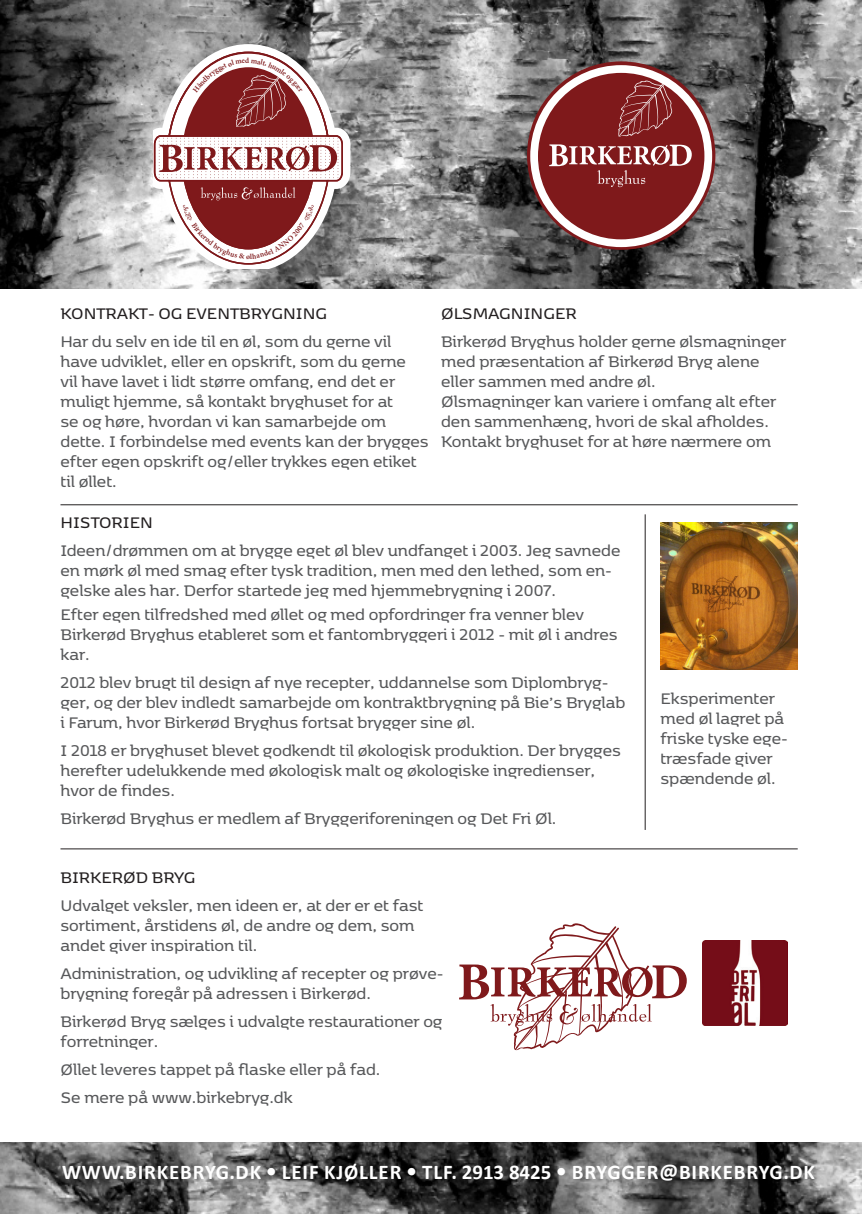
<style>
.page{position:relative;width:862px;height:1214px;background:#fff}
.page>*{position:absolute;margin:0;border:0;box-sizing:border-box;transform-origin:0 0}
.Paragraph_Style_1{font:700 21px "Calibri";letter-spacing:.04em;color:#fff}
.Paragraph_Style_1-2{font:18px/20px "KBH";color:#57585a}
.Paragraph_Style_2{font:18px/20px "KBH";color:#57585a}
.Paragraph_Style_2-2{font:18px "KBH";color:#231f20}
.s1{font-family:"DIN Alternate"}
</style>
<div class="page">
<hr style="left:60px;top:848px;width:737px;height:1px;background:#231f20">
<img style="left:0;top:1142px;width:862px;height:71px">
<hr style="left:60px;top:504px;width:737px;height:1px;background:#231f20">
<svg style="left:459px;top:923px;width:228px;height:127px"></svg>
<img style="left:0;top:0;width:862px;height:289px">
<svg style="left:527px;top:61px;width:188px;height:189px;background:#802426"></svg>
<div style="left:530px;top:65px;width:182px;height:182px;background:#fff;border-radius:50%"></div>
<div style="left:538px;top:73px;width:166px;height:166px;background:#7f191b;border-radius:50%"></div>
<svg style="left:618px;top:80px;width:54px;height:57px"></svg>
<svg style="left:549px;top:144px;width:143px;height:43px"></svg>
<img style="left:660px;top:522px;width:137px;height:147px">
<img style="left:702px;top:940px;width:85px;height:85px">
<hr style="left:644px;top:514px;width:1px;height:315px;background:#231f20">
<svg style="left:154px;top:44px;width:196px;height:224px"></svg>
<p class="Paragraph_Style_2-2" style="left:60px;top:304px;width:268px">KONTRAKT- OG EVENTBRYGNING</p>
<p class="Paragraph_Style_1-2" style="left:60px;top:331px;width:332px">Har du selv en ide til en øl, som du gerne vil</p>
<p class="Paragraph_Style_1-2" style="left:60px;top:351px;width:347px">have udviklet, eller en opskrift, som du gerne</p>
<p class="Paragraph_Style_1-2" style="left:60px;top:371px;width:336px">vil have lavet i lidt større omfang, end det er</p>
<p class="Paragraph_Style_1-2" style="left:60px;top:391px;width:334px">muligt hjemme, så kontakt bryghuset for at</p>
<p class="Paragraph_Style_1-2" style="left:60px;top:411px;width:327px">se og høre, hvordan vi kan samarbejde om</p>
<p class="Paragraph_Style_1-2" style="left:60px;top:431px;width:370px">dette. I forbindelse med events kan der brygges</p>
<p class="Paragraph_Style_1-2" style="left:60px;top:451px;width:358px">efter egen opskrift og/eller trykkes egen etiket til øllet.</p>
<p class="Paragraph_Style_2-2" style="left:441px;top:304px;width:137px">ØLSMAGNINGER</p>
<p class="Paragraph_Style_1-2" style="left:441px;top:331px;width:347px">Birkerød Bryghus holder gerne ølsmagninger</p>
<p class="Paragraph_Style_1-2" style="left:441px;top:351px;width:320px">med præsentation af Birkerød Bryg alene</p>
<p class="Paragraph_Style_1-2" style="left:441px;top:371px;width:216px">eller sammen med andre øl.</p>
<p class="Paragraph_Style_1-2" style="left:441px;top:391px;width:337px">Ølsmagninger kan variere i omfang alt efter</p>
<p class="Paragraph_Style_1-2" style="left:441px;top:411px;width:329px">den sammenhæng, hvori de skal afholdes.</p>
<p class="Paragraph_Style_1-2" style="left:441px;top:431px;width:331px">Kontakt bryghuset for at høre nærmere om</p>
<p class="Paragraph_Style_2-2" style="left:60px;top:512px;width:94px">HISTORIEN</p>
<p class="Paragraph_Style_1-2" style="left:60px;top:540px;width:561px">Ideen/drømmen om at brygge eget øl blev undfanget i 2003. Jeg savnede en mørk øl med smag efter tysk tradition, men med den lethed, som en&shy;gelske ales har. Derfor startede jeg med hjemmebrygning i 2007.</p>
<p class="Paragraph_Style_2" style="left:60px;top:604px;width:558px">Efter egen tilfredshed med øllet og med opfordringer fra venner blev<br>Birkerød Bryghus etableret som et fantombryggeri i 2012 - mit øl i andres kar.</p>
<p class="Paragraph_Style_2" style="left:60px;top:672px;width:566px">2012 blev brugt til design af nye recepter, uddannelse som Diplombryg&shy;ger, og der blev indledt samarbejde om kontraktbrygning på Bie’s Bryglab i Farum, hvor Birkerød Bryghus fortsat brygger sine øl.</p>
<p class="Paragraph_Style_2" style="left:60px;top:740px;width:562px">I 2018 er bryghuset blevet godkendt til økologisk produktion. Der brygges herefter udelukkende med økologisk malt og økologiske ingredienser, hvor de findes.</p>
<p class="Paragraph_Style_1-2" style="left:60px;top:808px;width:497px">Birkerød Bryghus er medlem af Bryggeriforeningen og Det Fri Øl.</p>
<p class="Paragraph_Style_2-2" style="left:60px;top:867px;width:137px">BIRKERØD BRYG</p>
<p class="Paragraph_Style_1-2" style="left:60px;top:895px;width:364px">Udvalget veksler, men ideen er, at der er et fast sortiment, årstidens øl, de andre og dem, som andet giver inspiration til.</p>
<p class="Paragraph_Style_1-2" style="left:60px;top:963px;width:384px">Administration, og udvikling af recepter og prøve&shy;brygning foregår på adressen i Birkerød.</p>
<p class="Paragraph_Style_1-2" style="left:60px;top:1011px;width:383px">Birkerød Bryg sælges i udvalgte restaurationer og forretninger.</p>
<p class="Paragraph_Style_1-2" style="left:60px;top:1059px;width:321px">Øllet leveres tappet på flaske eller på fad.</p>
<p class="Paragraph_Style_1-2" style="left:60px;top:1087px;width:234px">Se mere på www.birkebryg.dk</p>
<p class="Paragraph_Style_2" style="left:660px;top:688px;width:129px">Eksperimenter med øl lagret på friske tyske ege&shy;træsfade giver spændende øl.</p>
<p class="Paragraph_Style_1" style="left:62px;top:1158px;width:754px">WWW.BIRKEBRYG.DK <span class="s1">•</span> LEIF KJØLLER <span class="s1">•</span> TLF. 2913 8425 <span class="s1">•</span> BRYGGER@BIRKEBRYG.DK</p>
</div>
